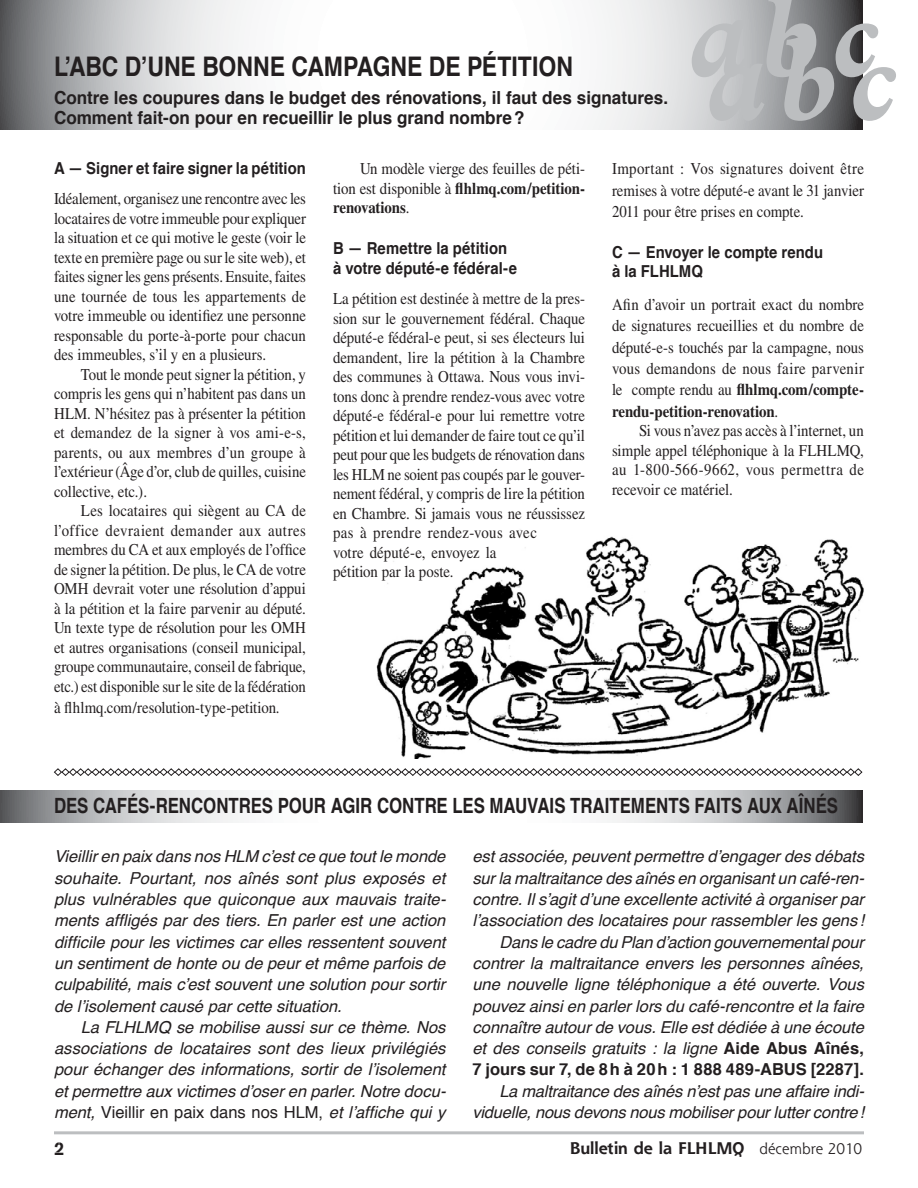
<style>
.page{position:relative;width:918px;height:1188px;background:#fff}
.page>*{position:absolute;margin:0;border:0;box-sizing:border-box;transform-origin:0 0}
.t1{font:italic 700 108px "Minister";letter-spacing:.125em;color:#bcbec0;scale:.95 1}
.t2{font:700 27px "Helvetica";color:#231f20;scale:.85 1}
.t3{font:700 21px "Helvetica";color:#231f20;scale:.8 1}
.t4{font:700 18px/19.5px "Helvetica";color:#231f20;scale:.95 1}
.t5{font:18px "AG Book Stencil";color:#231f20}
.t6{font:16.5px/19.5px "Times";letter-spacing:-.005em;color:#231f20;text-align:justify;scale:.9 1}
.t7{font:italic 16.5px/21.3px "Helvetica";letter-spacing:-.005em;color:#231f20;text-align:justify}
.t8{font:700 16.5px/19.5px "Helvetica";color:#231f20;scale:.9 1}
.t9{font:700 16.5px "Shannon";color:#231f20}
.s1{font-weight:700}
.s2{font-weight:700;font-style:normal}
.s3{font-style:normal}
.s4{font-weight:400;font-size:15px}
</style>
<div class="page">
<hr style="left:54px;top:1131px;width:810px;height:3px;background:#bcbec0">
<img style="left:376px;top:529px;width:488px;height:229px">
<svg style="left:0;top:790px;width:862px;height:32px"></svg>
<svg style="left:0;top:0;width:862px;height:129px"></svg>
<svg style="left:54px;top:768px;width:809px;height:8px"></svg>
<h2 class="t2" style="left:54px;top:45px;width:300px">L’ABC d’une bonne cam</h2>
<h2 class="t2" style="left:343px;top:45px;width:272px">pagne de pétition</h2>
<p class="t4" style="left:54px;top:89px;width:648px">Contre les coupures dans le budget des rénovations, il faut des signatures.<br>Comment fait-on pour en recueillir le plus grand nombre?</p>
<h1 class="t1" style="left:691px;top:-30px;width:202px">abc</h1>
<h1 class="t1" style="left:709px;top:14px;width:202px">abc</h1>
<p class="t8" style="left:54px;top:158px;width:281px">A — Signer et faire signer la pétition</p>
<p class="t6" style="left:54px;top:189px;width:282px">Idéalement, organisez une rencontre avec les locataires de votre immeuble pour expliquer la situation et ce qui motive le geste (voir le texte en première page ou sur le site web), et faites signer les gens présents. Ensuite, faites une tournée de tous les appartements de votre immeuble ou identifiez une personne responsable du porte-à-porte pour chacun des immeubles, s’il y en a plusieurs.</p>
<p class="t6" style="left:54px;top:365px;width:282px;text-indent:27px">Tout le monde peut signer la pétition, y compris les gens qui n’habitent pas dans un HLM. N’hésitez pas à présenter la pétition et demandez de la signer à vos ami-e-s, parents, ou aux membres d’un groupe à l’extérieur (Âge d’or, club de quilles, cuisine collective, etc.).</p>
<p class="t6" style="left:54px;top:501px;width:282px;text-indent:27px">Les locataires qui siègent au CA de l’office devraient demander aux autres membres du CA et aux employés de l’office de signer la pétition. De plus, le CA de votre OMH devrait voter une résolution d’appui à la pétition et la faire parvenir au député.<br>Un texte type de résolution pour les OMH et autres organisations (conseil municipal, groupe communautaire, conseil de fabrique, etc.) est disponible sur le site de la fédération</p>
<p class="t6" style="left:54px;top:698px;width:252px">à flhlmq.com/resolution-type-petition.</p>
<p class="t6" style="left:333px;top:159px;width:282px;text-indent:27px">Un modèle vierge des feuilles de péti&shy;tion est disponible à <span class="s1">flhlmq.com/petition&shy;renovations</span>.</p>
<p class="t8" style="left:333px;top:239px;width:206px">B — Remettre la pétition à votre député-e fédéral-e</p>
<p class="t6" style="left:333px;top:289px;width:282px;text-align:left">La pétition est destinée à mettre de la pres&shy;sion sur le gouvernement fédéral. Chaque député-e fédéral-e peut, si ses électeurs lui demandent, lire la pétition à la Chambre des communes à Ottawa. Nous vous invi&shy;tons donc à prendre rendez-vous avec votre député-e fédéral-e pour lui remettre votre pétition et lui demander de faire tout ce qu’il peut pour que les budgets de rénovation dans les HLM ne soient pas coupés par le gouver&shy;nement fédéral, y compris de lire la pétition en Chambre. Si jamais vous ne réussissez pas à prendre rendez-vous avec<br>votre député-e, envoyez la<br>pétition par la poste.</p>
<p class="t6" style="left:612px;top:158px;width:282px;line-height:21.3px">Important : Vos signatures doivent être remises à votre député-e avant le 31 janvier 2011 pour être prises en compte.</p>
<p class="t8" style="left:612px;top:242px;width:236px">C — Envoyer le compte rendu à la FLHLMQ</p>
<p class="t6" style="left:612px;top:294px;width:282px;line-height:21.3px">Afin d’avoir un portrait exact du nombre de signatures recueillies et du nombre de député-e-s touchés par la campagne, nous vous demandons de nous faire parvenir le compte rendu au <span class="s1">flhlmq.com/compte&shy;rendu-petition-renovation</span>.</p>
<p class="t6" style="left:612px;top:421px;width:282px;text-indent:27px">Si vous n’avez pas accès à l’internet, un simple appel téléphonique à la FLHLMQ, au 1-800-566-9662, vous permettra de recevoir ce matériel.</p>
<p class="t3" style="left:54px;top:789px;width:979px">Des cafés-rencontres pour agir contre les mauvais traitements faits aux aînés</p>
<p class="t7" style="left:472px;top:846px;width:393px;text-align:right">est associée, peuvent permettre d’engager des débats sur la maltraitance des aînés en organisant un café-ren&shy;contre. Il s’agit d’une excellente activité à organiser par l’association des locataires pour rassembler les gens !<br>Dans le cadre du Plan d’action gouvernemental pour contrer la maltraitance envers les personnes aînées, une nouvelle ligne téléphonique a été ouverte. Vous pouvez ainsi en parler lors du café-rencontre et la faire connaître autour de vous. Elle est dédiée à une écoute et des conseils gratuits : la ligne <span class="s2">Aide Abus Aînés, 7 jours sur 7, de 8h à 20h : 1 888 489-ABUS [2287].</span></p>
<p class="t7" style="left:473px;top:1081px;width:393px;text-align:right">La maltraitance des aînés n’est pas une affaire indi&shy;viduelle, nous devons nous mobiliser pour lutter contre!</p>
<p class="t7" style="left:54px;top:846px;width:393px">Vieillir en paix dans nos HLM c’est ce que tout le monde souhaite. Pourtant, nos aînés sont plus exposés et plus vulnérables que quiconque aux mauvais traite&shy;ments affligés par des tiers. En parler est une action difficile pour les victimes car elles ressentent souvent un sentiment de honte ou de peur et même parfois de culpabilité, mais c’est souvent une solution pour sortir de l’isolement causé par cette situation.</p>
<p class="t7" style="left:54px;top:1017px;width:393px;text-indent:27px">La FLHLMQ se mobilise aussi sur ce thème. Nos associations de locataires sont des lieux privilégiés pour échanger des informations, sortir de l’isolement et permettre aux victimes d’oser en parler. Notre docu&shy;ment, <span class="s3">Vieillir en paix dans nos HLM,</span> et l’affiche qui y</p>
<p class="t5" style="left:54px;top:1137px;width:12px">2</p>
<p class="t9" style="left:570px;top:1138px;width:294px">Bulletin de la FLHLMQ <span class="s4">décembre 2010</span></p>
</div>
